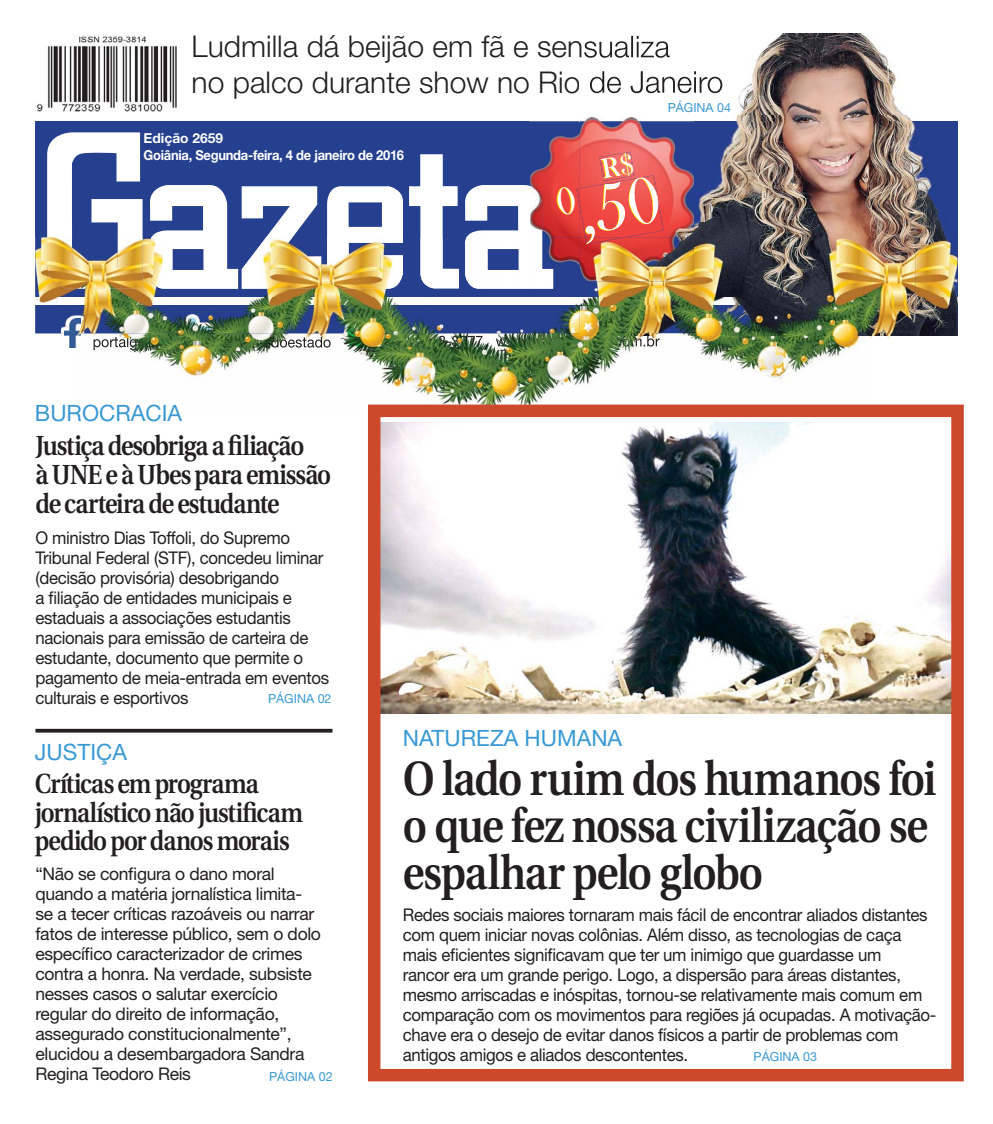
<style>
.page{position:relative;width:993px;height:1124px;background:#fff}
.page>*{position:absolute;margin:0;border:0;box-sizing:border-box;transform-origin:0 0}
.t1{font:600 47.88px/46.9px "Utopia";letter-spacing:-.03em;color:#231f20;scale:.87 1}
.t2{font:300 30px/35.4px "Helvetica Neue";color:#231f20}
.t3{font:600 27.5px/28.8px "Utopia";letter-spacing:-.04em;color:#231f20;scale:.87 1}
.t4{font:22.5px "Helvetica Neue";color:#3999d5}
.t5{font:17.5px/20px "Helvetica Neue";letter-spacing:-.02em;color:#231f20;scale:.96 1}
.t6{font:17.5px/20px "Helvetica Neue";letter-spacing:-.02em;color:#231f20}
.t7{font:700 13.75px/16.5px "Helvetica Neue";letter-spacing:-.02em;color:#fff}
.t8{font:12.5px "Helvetica Neue";color:#3999d5}
</style>
<div class="page">
<img style="left:381px;top:422px;width:569px;height:291px">
<div style="left:35px;top:121px;width:922px;height:212px;background:#25408e"></div>
<svg style="left:47px;top:132px;width:95px;height:105px"></svg>
<svg style="left:465px;top:185px;width:65px;height:52px"></svg>
<svg style="left:150px;top:185px;width:168px;height:52px"></svg>
<svg style="left:327px;top:186px;width:76px;height:51px"></svg>
<svg style="left:409px;top:154px;width:49px;height:83px"></svg>
<img style="left:37px;top:36px;width:139px;height:76px">
<img style="left:530px;top:121px;width:163px;height:116px">
<img style="left:530px;top:186px;width:12px;height:51px">
<img style="left:576px;top:189px;width:3px;height:19px">
<svg style="left:577px;top:188px;width:2px;height:15px"></svg>
<img style="left:585px;top:34px;width:327px;height:87px">
<img style="left:693px;top:121px;width:253px;height:116px">
<img style="left:579px;top:35px;width:90px;height:28px">
<img style="left:585px;top:71px;width:137px;height:27px">
<img style="left:599px;top:158px;width:1px;height:17px">
<img style="left:579px;top:175px;width:83px;height:62px">
<img style="left:585px;top:177px;width:73px;height:60px">
<img style="left:633px;top:152px;width:1px;height:23px">
<img style="left:600px;top:152px;width:33px;height:29px">
<img style="left:600px;top:153px;width:33px;height:25px">
<img style="left:600px;top:154px;width:32px;height:24px">
<img style="left:869px;top:335px;width:88px;height:4px">
<img style="left:84px;top:333px;width:785px;height:71px">
<img style="left:35px;top:237px;width:544px;height:96px">
<img style="left:47px;top:237px;width:95px;height:52px">
<img style="left:150px;top:237px;width:88px;height:52px">
<img style="left:465px;top:237px;width:88px;height:52px">
<img style="left:241px;top:237px;width:80px;height:52px">
<img style="left:327px;top:237px;width:76px;height:52px">
<img style="left:420px;top:237px;width:39px;height:51px">
<img style="left:35px;top:298px;width:544px;height:6px">
<img style="left:61px;top:315px;width:23px;height:33px">
<img style="left:65px;top:319px;width:16px;height:28px">
<img style="left:185px;top:314px;width:29px;height:37px">
<img style="left:344px;top:313px;width:37px;height:37px">
<img style="left:93px;top:336px;width:1px;height:14px">
<img style="left:94px;top:336px;width:77px;height:14px">
<img style="left:314px;top:336px;width:16px;height:14px">
<img style="left:229px;top:336px;width:85px;height:14px">
<img style="left:395px;top:336px;width:87px;height:10px">
<img style="left:610px;top:336px;width:49px;height:13px">
<img style="left:495px;top:336px;width:115px;height:13px">
<img style="left:553px;top:237px;width:110px;height:44px">
<img style="left:530px;top:237px;width:23px;height:44px">
<img style="left:579px;top:333px;width:378px;height:2px">
<img style="left:663px;top:237px;width:294px;height:96px">
<img style="left:579px;top:281px;width:84px;height:52px">
<img style="left:584px;top:237px;width:42px;height:7px">
<img style="left:595px;top:237px;width:29px;height:7px">
<svg style="left:585px;top:237px;width:10px;height:7px"></svg>
<svg style="left:35px;top:728px;width:297px;height:4px"></svg>
<div style="left:368px;top:404px;width:595px;height:677px;border:12px solid #ce482c"></div>
<h2 class="t2" style="left:191px;top:32px;width:533px">Ludmilla dá beijão em fã e sensualiza<br>no palco durante show no Rio de Janeiro</h2>
<p class="t7" style="left:144px;top:131px;width:262px">Edição 2659<br>Goiânia, Segunda-feira, 4 de janeiro de 2016</p>
<p class="t8" style="left:667px;top:103px;width:65px">PÁGINA 04</p>
<p class="t4" style="left:35px;top:404px;width:149px">BUROCRACIA</p>
<h3 class="t3" style="left:35px;top:434px;width:341px">Justiça desobriga a filiação<br>à UNE e à Ubes para emissão de carteira de estudante</h3>
<p class="t5" style="left:35px;top:529px;width:307px">O ministro Dias Toffoli, do Supremo Tribunal Federal (STF), concedeu liminar (decisão provisória) desobrigando<br>a filiação de entidades municipais e estaduais a associações estudantis nacionais para emissão de carteira de estudante, documento que permite o pagamento de meia-entrada em eventos culturais e esportivos</p>
<p class="t4" style="left:35px;top:743px;width:94px">JUSTIÇA</p>
<h3 class="t3" style="left:35px;top:771px;width:309px">Críticas em programa jornalístico não justificam pedido por danos morais</h3>
<p class="t6" style="left:35px;top:865px;width:287px">“Não se configura o dano moral quando a matéria jornalística limita&shy;se a tecer críticas razoáveis ou narrar fatos de interesse público, sem o dolo específico caracterizador de crimes contra a honra. Na verdade, subsiste nesses casos o salutar exercício regular do direito de informação, assegurado constitucionalmente”, elucidou a desembargadora Sandra Regina Teodoro Reis</p>
<p class="t8" style="left:268px;top:693px;width:65px">PÁGINA 02</p>
<p class="t8" style="left:269px;top:1071px;width:65px">PÁGINA 02</p>
<p class="t4" style="left:403px;top:729px;width:221px">NATUREZA HUMANA</p>
<h1 class="t1" style="left:403px;top:759px;width:614px">O lado ruim dos humanos foi o que fez nossa civilização se espalhar pelo globo</h1>
<p class="t5" style="left:403px;top:906px;width:557px">Redes sociais maiores tornaram mais fácil de encontrar aliados distantes com quem iniciar novas colônias. Além disso, as tecnologias de caça mais eficientes significavam que ter um inimigo que guardasse um<br>rancor era um grande perigo. Logo, a dispersão para áreas distantes, mesmo arriscadas e inóspitas, tornou-se relativamente mais comum em comparação com os movimentos para regiões já ocupadas. A motivação&shy;chave era o desejo de evitar danos físicos a partir de problemas com antigos amigos e aliados descontentes.</p>
<p class="t8" style="left:753px;top:1052px;width:65px">PÁGINA 03</p>
</div>
